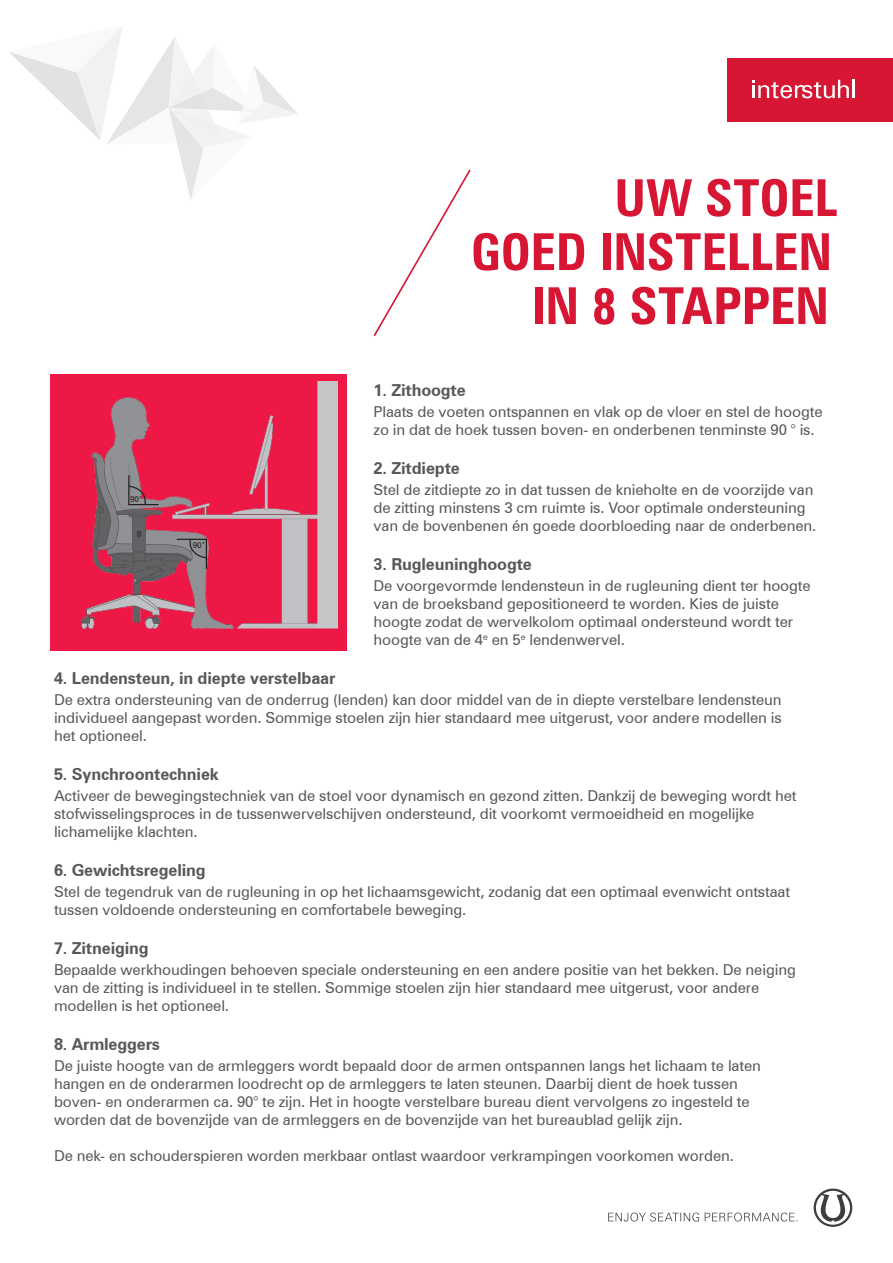
<style>
.page{position:relative;width:893px;height:1263px;background:#fff}
.page>*{position:absolute;margin:0;border:0;box-sizing:border-box;transform-origin:0 0}
.t1{font:700 condensed 51px "Zurich BT";letter-spacing:-.005em;color:#d71634}
.t2{font:700 16.5px "Zurich BT";letter-spacing:-.01em;color:#57585a}
.t3{font:15px "Zurich BT";letter-spacing:-.01em;color:#57585a}
.t4{font:7.95px "Zurich BT";color:#231f20}
.s1{color:#fff}
</style>
<div class="page">
<svg style="left:9px;top:27px;width:289px;height:173px"></svg>
<div style="left:727px;top:58px;width:166px;height:64px;background:#d71634"></div>
<svg style="left:752px;top:80px;width:102px;height:18px"></svg>
<svg style="left:373px;top:169px;width:98px;height:167px"></svg>
<div style="left:50px;top:374px;width:296px;height:276px;background:#ed1846"></div>
<img style="left:81px;top:382px;width:256px;height:248px">
<hr style="left:206px;top:539px;width:1px;height:30px;background:#231f20">
<hr style="left:177px;top:539px;width:30px;height:1px;background:#231f20">
<svg style="left:188px;top:538px;width:19px;height:21px"></svg>
<hr style="left:128px;top:475px;width:1px;height:30px;background:#231f20">
<hr style="left:129px;top:504px;width:30px;height:1px;background:#231f20">
<svg style="left:128px;top:485px;width:20px;height:21px"></svg>
<svg style="left:608px;top:1212px;width:189px;height:9px"></svg>
<svg style="left:814px;top:1188px;width:38px;height:39px"></svg>
<p class="t4" style="left:130px;top:494px;width:14px">90˚</p>
<p class="t4" style="left:193px;top:540px;width:14px">90˚</p>
<p class="t1" style="left:614px;top:167px;width:224px">UW STOEL</p>
<p class="t1" style="left:471px;top:221px;width:363px">GOED INSTELLEN</p>
<p class="t1" style="left:531px;top:275px;width:311px">IN 8 STAPPEN<span class="s1">.</span></p>
<p class="t2" style="left:374px;top:380px;width:94px">1. Zithoogte</p>
<p class="t3" style="left:374px;top:403px;width:451px">Plaats de voeten ontspannen en vlak op de vloer en stel de hoogte</p>
<p class="t3" style="left:374px;top:421px;width:443px">zo in dat de hoek tussen boven- en onderbenen tenminste 90 ° is.</p>
<p class="t2" style="left:374px;top:458px;width:88px">2. Zitdiepte</p>
<p class="t3" style="left:374px;top:481px;width:441px">Stel de zitdiepte zo in dat tussen de knieholte en de voorzijde van</p>
<p class="t3" style="left:374px;top:499px;width:434px">de zitting minstens 3 cm ruimte is. Voor optimale ondersteuning</p>
<p class="t3" style="left:374px;top:517px;width:444px">van de bovenbenen én goede doorbloeding naar de onderbenen.</p>
<p class="t2" style="left:374px;top:554px;width:160px">3. Rugleuninghoogte</p>
<p class="t3" style="left:374px;top:577px;width:439px">De voorgevormde lendensteun in de rugleuning dient ter hoogte</p>
<p class="t3" style="left:374px;top:595px;width:407px">van de broeksband gepositioneerd te worden. Kies de juiste</p>
<p class="t3" style="left:374px;top:613px;width:421px">hoogte zodat de wervelkolom optimaal ondersteund wordt ter</p>
<p class="t3" style="left:374px;top:631px;width:253px">hoogte van de 4<sup>e</sup> en 5<sup>e</sup> lendenwervel.</p>
<p class="t2" style="left:54px;top:668px;width:283px">4. Lendensteun, in diepte verstelbaar</p>
<p class="t3" style="left:54px;top:691px;width:729px">De extra ondersteuning van de onderrug (lenden) kan door middel van de in diepte verstelbare lendensteun</p>
<p class="t3" style="left:54px;top:709px;width:729px">individueel aangepast worden. Sommige stoelen zijn hier standaard mee uitgerust, voor andere modellen is</p>
<p class="t3" style="left:54px;top:727px;width:94px">het optioneel.</p>
<p class="t2" style="left:54px;top:764px;width:166px">5. Synchroontechniek</p>
<p class="t3" style="left:54px;top:787px;width:744px">Activeer de bewegingstechniek van de stoel voor dynamisch en gezond zitten. Dankzij de beweging wordt het</p>
<p class="t3" style="left:54px;top:805px;width:702px">stofwisselingsproces in de tussenwervelschijven ondersteund, dit voorkomt vermoeidheid en mogelijke</p>
<p class="t3" style="left:54px;top:823px;width:145px">lichamelijke klachten.</p>
<p class="t2" style="left:54px;top:860px;width:153px">6. Gewichtsregeling</p>
<p class="t3" style="left:54px;top:883px;width:738px">Stel de tegendruk van de rugleuning in op het lichaamsgewicht, zodanig dat een optimaal evenwicht ontstaat</p>
<p class="t3" style="left:54px;top:901px;width:414px">tussen voldoende ondersteuning en comfortabele beweging.</p>
<p class="t2" style="left:54px;top:938px;width:96px">7. Zitneiging</p>
<p class="t3" style="left:54px;top:961px;width:743px">Bepaalde werkhoudingen behoeven speciale ondersteuning en een andere positie van het bekken. De neiging</p>
<p class="t3" style="left:54px;top:979px;width:707px">van de zitting is individueel in te stellen. Sommige stoelen zijn hier standaard mee uitgerust, voor andere</p>
<p class="t3" style="left:54px;top:997px;width:177px">modellen is het optioneel.</p>
<p class="t2" style="left:54px;top:1034px;width:108px">8. Armleggers</p>
<p class="t3" style="left:54px;top:1057px;width:708px">De juiste hoogte van de armleggers wordt bepaald door de armen ontspannen langs het lichaam te laten</p>
<p class="t3" style="left:54px;top:1075px;width:685px">hangen en de onderarmen loodrecht op de armleggers te laten steunen. Daarbij dient de hoek tussen</p>
<p class="t3" style="left:54px;top:1093px;width:697px">boven- en onderarmen ca. 90° te zijn. Het in hoogte verstelbare bureau dient vervolgens zo ingesteld te</p>
<p class="t3" style="left:54px;top:1111px;width:630px">worden dat de bovenzijde van de armleggers en de bovenzijde van het bureaublad gelijk zijn.</p>
<p class="t3" style="left:54px;top:1147px;width:681px">De nek- en schouderspieren worden merkbaar ontlast waardoor verkrampingen voorkomen worden.</p>
</div>
